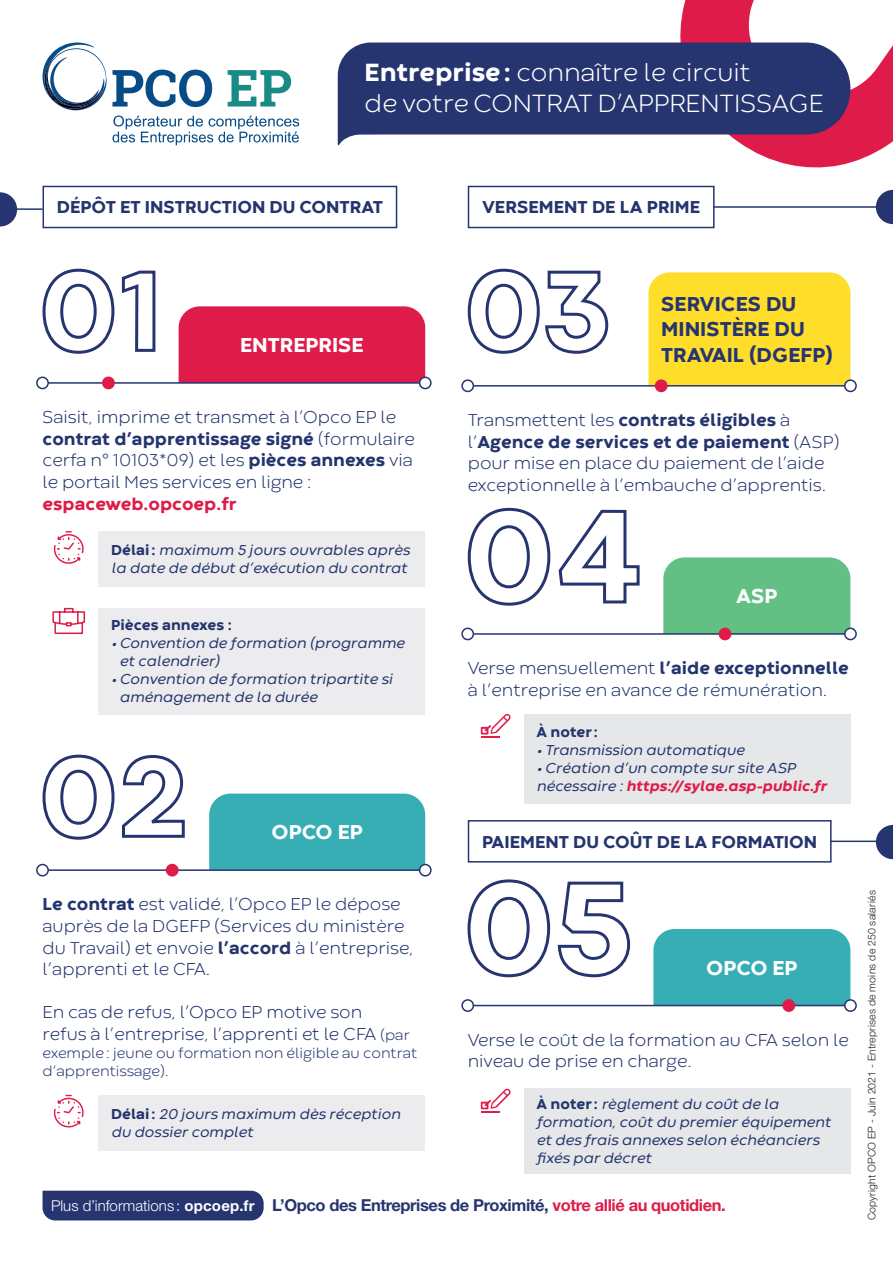
<style>
.page{position:relative;width:893px;height:1263px;background:#fff}
.page>*{position:absolute;margin:0;border:0;box-sizing:border-box;transform-origin:0 0}
.t1{font:300 26.1px/31.2px "Codec Warm";color:#fff}
.t2{font:800 21px/25.2px "Codec Warm";color:#263470}
.t3{font:800 21px "Codec Warm";color:#fff}
.t4{font:300 18px/21.6px "Codec Warm";color:#24356e}
.t5{font:800 18px "Codec Warm";color:#24356e}
.t6{font:300 18px/21.6px "Codec Warm";color:#263470}
.t7{font:700 16.5px "Helvetica Neue LT Std";letter-spacing:-.025em;color:#263470}
.t8{font:italic 15px/18px "Codec Warm";color:#24356e}
.t9{font:300 15px/18px "Codec Warm";color:#263470}
.t10{font:300 15px "Helvetica Neue LT Std";letter-spacing:.005em;color:#fff}
.t11{font:800 15px "Codec Warm";color:#24356e}
.Texte_courant_C9{font:300 10.5px "Helvetica Neue LT Std";letter-spacing:.02em;color:#231f20}
.s1{font-weight:800}
.s2{font-weight:800;color:#263470}
.s3{color:#263470}
.s4{font-weight:800;color:#df1b49}
.s5{font-weight:800;font-style:normal}
.s6{font-size:15px}
.s7{font-weight:700}
.s8{color:#df1b49}
</style>
<div class="page">
<svg style="left:679px;top:0;width:214px;height:168px"></svg>
<div style="left:648px;top:272px;width:202px;height:113px;background:#ffdd2b"></div>
<hr style="left:473px;top:385px;width:372px;height:2px;background:#263470">
<div style="left:461px;top:379px;width:13px;height:13px;border:2px solid #263470;border-radius:50%"></div>
<div style="left:656px;top:380px;width:11px;height:11px;background:#df1b49;border-radius:50%"></div>
<div style="left:655px;top:379px;width:13px;height:13px;border:2px solid #df1b49;border-radius:50%"></div>
<div style="left:845px;top:380px;width:11px;height:11px;background:#fff;border-radius:50%"></div>
<div style="left:844px;top:379px;width:13px;height:13px;border:2px solid #263470;border-radius:50%"></div>
<svg style="left:467px;top:268px;width:142px;height:86px"></svg>
<svg style="left:228px;top:70px;width:63px;height:37px"></svg>
<svg style="left:43px;top:43px;width:169px;height:67px"></svg>
<svg style="left:112px;top:116px;width:187px;height:29px"></svg>
<svg style="left:338px;top:43px;width:513px;height:103px;fill:#263470"></svg>
<div style="left:43px;top:186px;width:354px;height:42px;border:2px solid #263470"></div>
<hr style="left:0;top:208px;width:43px;height:2px;background:#263470">
<svg style="left:0;top:192px;width:17px;height:34px"></svg>
<div style="left:468px;top:186px;width:247px;height:42px;border:2px solid #263470"></div>
<hr style="left:713px;top:206px;width:180px;height:2px;background:#263470">
<svg style="left:876px;top:190px;width:17px;height:34px"></svg>
<div style="left:468px;top:820px;width:364px;height:42px;border:2px solid #263470"></div>
<hr style="left:830px;top:840px;width:63px;height:2px;background:#263470">
<svg style="left:876px;top:825px;width:17px;height:34px"></svg>
<svg style="left:52px;top:607px;width:34px;height:27px"></svg>
<svg style="left:54px;top:531px;width:30px;height:33px"></svg>
<div style="left:98px;top:608px;width:327px;height:106px;background:#ececee"></div>
<div style="left:98px;top:531px;width:327px;height:55px;background:#ececee"></div>
<div style="left:179px;top:306px;width:246px;height:76px;background:#df1b49"></div>
<svg style="left:42px;top:268px;width:114px;height:86px"></svg>
<hr style="left:48px;top:382px;width:372px;height:2px;background:#263470">
<div style="left:36px;top:377px;width:13px;height:12px;border:2px solid #263470;border-radius:50%"></div>
<div style="left:103px;top:377px;width:11px;height:12px;background:#df1b49;border-radius:50%"></div>
<div style="left:102px;top:377px;width:13px;height:12px;border:2px solid #df1b49;border-radius:50%"></div>
<div style="left:420px;top:377px;width:11px;height:12px;background:#fff;border-radius:50%"></div>
<div style="left:419px;top:377px;width:13px;height:12px;border:2px solid #263470;border-radius:50%"></div>
<div style="left:43px;top:1191px;width:221px;height:29px;background:#263470"></div>
<div style="left:653px;top:929px;width:197px;height:76px;background:#36aeb4"></div>
<hr style="left:473px;top:1005px;width:372px;height:1px;background:#263470">
<div style="left:461px;top:999px;width:13px;height:13px;border:2px solid #263470;border-radius:50%"></div>
<div style="left:783px;top:1000px;width:11px;height:11px;background:#df1b49;border-radius:50%"></div>
<div style="left:782px;top:999px;width:13px;height:13px;border:2px solid #df1b49;border-radius:50%"></div>
<div style="left:845px;top:1000px;width:11px;height:11px;background:#fff;border-radius:50%"></div>
<div style="left:844px;top:999px;width:13px;height:13px;border:2px solid #263470;border-radius:50%"></div>
<svg style="left:467px;top:879px;width:164px;height:99px"></svg>
<div style="left:524px;top:1089px;width:326px;height:85px;background:#e6e7e9"></div>
<svg style="left:481px;top:1088px;width:30px;height:25px"></svg>
<div style="left:663px;top:557px;width:187px;height:76px;background:#63c084"></div>
<hr style="left:473px;top:633px;width:372px;height:2px;background:#263470">
<div style="left:461px;top:628px;width:13px;height:12px;border:2px solid #263470;border-radius:50%"></div>
<div style="left:719px;top:628px;width:12px;height:12px;background:#df1b49;border-radius:50%"></div>
<div style="left:719px;top:628px;width:12px;height:12px;border:2px solid #df1b49;border-radius:50%"></div>
<div style="left:845px;top:628px;width:11px;height:12px;background:#fff;border-radius:50%"></div>
<div style="left:844px;top:628px;width:13px;height:12px;border:2px solid #263470;border-radius:50%"></div>
<svg style="left:467px;top:507px;width:173px;height:99px"></svg>
<div style="left:524px;top:714px;width:326px;height:89px;background:#e6e7e9"></div>
<svg style="left:481px;top:713px;width:30px;height:25px"></svg>
<div style="left:209px;top:794px;width:216px;height:75px;background:#36aeb4"></div>
<hr style="left:48px;top:869px;width:372px;height:2px;background:#263470">
<div style="left:36px;top:864px;width:13px;height:12px;border:2px solid #263470;border-radius:50%"></div>
<div style="left:167px;top:864px;width:11px;height:12px;background:#df1b49;border-radius:50%"></div>
<div style="left:166px;top:864px;width:13px;height:12px;border:2px solid #df1b49;border-radius:50%"></div>
<div style="left:420px;top:864px;width:11px;height:12px;background:#fff;border-radius:50%"></div>
<div style="left:419px;top:864px;width:13px;height:12px;border:2px solid #263470;border-radius:50%"></div>
<svg style="left:42px;top:754px;width:143px;height:86px"></svg>
<div style="left:98px;top:1095px;width:327px;height:55px;background:#ececee"></div>
<svg style="left:54px;top:1095px;width:30px;height:32px"></svg>
<p class="t1" style="left:365px;top:58px;width:460px"><span class="s1">Entreprise:</span> connaître le circuit<br>de votre CONTRAT D’APPRENTISSAGE</p>
<p class="t5" style="left:57px;top:196px;width:328px">DÉPÔT ET INSTRUCTION DU CONTRAT</p>
<p class="t5" style="left:482px;top:196px;width:220px">VERSEMENT DE LA PRIME</p>
<p class="t3" style="left:240px;top:331px;width:125px">ENTREPRISE</p>
<p class="t4" style="left:43px;top:407px;width:374px">Saisit, imprime et transmet à l’Opco EP le <span class="s1">contrat d’apprentis</span><span class="s2">sage signé</span> <span class="s3">(for</span>mulaire cerfa n° 10103*09) et les <span class="s1">pièces annexes</span> via le portail Mes services en ligne : <span class="s4">espaceweb.opcoep.fr</span></p>
<p class="t8" style="left:111px;top:542px;width:300px"><span class="s5">Délai:</span> maximum 5 jours ouvrables après la date de début d’exécution du contrat</p>
<p class="t11" style="left:111px;top:615px;width:122px">Pièces annexes :</p>
<p class="t8" style="left:120px;top:635px;width:287px;text-indent:-8px">• Convention de formation (programme et calendrier)</p>
<p class="t8" style="left:120px;top:671px;width:274px;text-indent:-8px">• Convention de formation tripartite si aménagement de la durée</p>
<p class="t3" style="left:272px;top:818px;width:93px">OPCO EP</p>
<p class="t4" style="left:43px;top:894px;width:373px"><span class="s1">Le contrat</span> est validé, l’Opco EP le dépose auprès de la DGEFP (Services du ministère du Travail) et envoie <span class="s1">l’accord</span> à l’entreprise, l’apprenti et le CFA.</p>
<p class="t6" style="left:43px;top:1002px;width:369px">En cas de refus, l’Opco EP motive son refus à l’entreprise, l’apprenti et le CFA <span class="s6">(par</span></p>
<p class="t9" style="left:43px;top:1045px;width:376px">exemple: jeune ou formation non éligible au contrat d’apprentissage).</p>
<p class="t8" style="left:111px;top:1105px;width:291px"><span class="s5">Délai:</span> 20 jours maximum dès réception du dossier complet</p>
<p class="t2" style="left:661px;top:293px;width:173px">SERVICES DU<br>MINISTÈRE DU<br>TRAVAIL (DGEFP)</p>
<p class="t4" style="left:468px;top:410px;width:373px">Transmettent les <span class="s1">contrats éligibles</span> à l’<span class="s1">Agence de services et de paiement</span> (ASP) pour mise en place du paiement de l’aide exceptionnelle à l’embauche d’apprentis.</p>
<p class="t3" style="left:736px;top:582px;width:43px">ASP</p>
<p class="t4" style="left:468px;top:658px;width:383px">Verse mensuellement <span class="s1">l’aide exceptionnelle </span>à l’entreprise en avance de rémunération.</p>
<p class="t11" style="left:536px;top:722px;width:63px">À noter :</p>
<p class="t8" style="left:536px;top:742px;width:210px">• Transmission automatique</p>
<p class="t8" style="left:536px;top:760px;width:292px">• Création d’un compte sur site ASP nécessaire : <span class="s4">https://sylae.asp-public.fr</span></p>
<p class="t5" style="left:482px;top:830px;width:337px">PAIEMENT DU COÛT DE LA FORMATION</p>
<p class="t3" style="left:706px;top:954px;width:93px">OPCO EP</p>
<p class="t4" style="left:468px;top:1030px;width:382px">Verse le coût de la formation au CFA selon le niveau de prise en charge.</p>
<p class="t8" style="left:536px;top:1096px;width:296px"><span class="s5">À noter :</span> règlement du coût de la formation, coût du premier équipement et des frais annexes selon échéanciers fixés par décret</p>
<p class="t10" style="left:51px;top:1196px;width:205px">Plus d’informations : <span class="s7">opcoep.fr</span></p>
<p class="t7" style="left:272px;top:1195px;width:455px">L’Opco des Entreprises de Proximité, <span class="s8">votre allié au quotidien.</span></p>
<p class="Texte_courant_C9" style="left:865px;top:1220px;width:332px;rotate:-90deg">Copyright OPCO EP - Juin 2021 - Entreprises de moins de 250 salariés</p>
</div>
